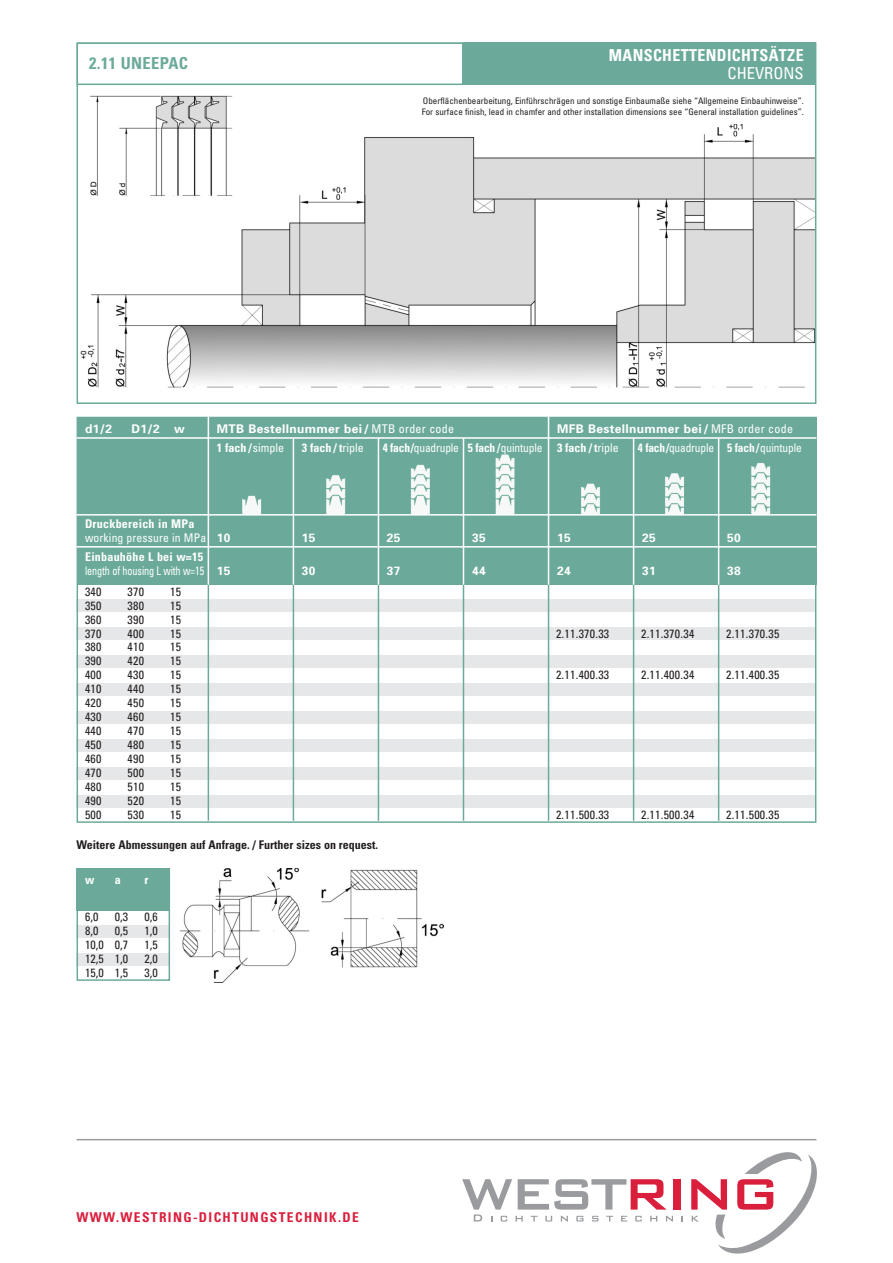
<style>
.page{position:relative;width:893px;height:1263px;background:#fff}
.page>*{position:absolute;margin:0;border:0;box-sizing:border-box;transform-origin:0 0}
.t1{font:700 condensed 16.5px "Univers";letter-spacing:.02em;color:#fff}
.t2{font:700 condensed 16.5px "Univers";letter-spacing:.02em;color:#6baa9a}
.t3{font:condensed 16.5px "Univers";color:#fff}
.t4{font:700 condensed 13.5px "Univers";letter-spacing:.1em;color:#da1f3d}
.t5{font:condensed 12px "Univers";letter-spacing:.02em;color:#231f20}
.t6{font:700 12px "Univers";letter-spacing:.03em;color:#fff}
.t7{font:condensed 12px "Univers";letter-spacing:-.01em;color:#fff;scale:.95 1}
.t8{font:700 condensed 12px "Univers";color:#231f20}
.t9{font:condensed 12px/14px "Univers";letter-spacing:-.01em;color:#fff;scale:.85 1}
.t10{font:condensed 12px/14px "Univers";letter-spacing:.015em;color:#fff}
.t11{font:700 condensed 12px "Univers";color:#fff}
.t12{font:condensed 9px/10.5px "Univers";color:#231f20}
.s1{font-weight:400;font-stretch:condensed}
.s2{font-weight:400}
.s3{font-weight:700}
.s4{font-weight:700;font-stretch:normal}
</style>
<div class="page">
<div style="left:673px;top:1179px;width:7px;height:30px;background:#da1f3d"></div>
<svg style="left:462px;top:1179px;width:211px;height:42px"></svg>
<svg style="left:691px;top:1152px;width:126px;height:101px"></svg>
<hr style="left:77px;top:1139px;width:739px;height:1px;background:#999b9e">
<img style="left:241px;top:125px;width:572px;height:105px">
<div style="left:463px;top:43px;width:353px;height:42px;background:#6baa9a"></div>
<div style="left:77px;top:43px;width:386px;height:42px;border:2px solid #6baa9a"></div>
<img style="left:90px;top:95px;width:143px;height:101px">
<img style="left:76px;top:230px;width:741px;height:753px">
<h1 class="t2" style="left:89px;top:57px;width:100px">2.11 UNEEPAC</h1>
<h1 class="t1" style="left:609px;top:49px;width:196px">MANSCHETTENDICHTSÄTZE</h1>
<h1 class="t3" style="left:728px;top:67px;width:78px">CHEVRONS</h1>
<p class="t12" style="left:422px;top:97px;width:383px">Oberflächenbearbeitung, Einführschrägen und sonstige Einbaumaße siehe “Allgemeine Einbauhinweise”.<br>For surface finish, lead in chamfer and other installation dimensions see “General installation guidelines”.</p>
<p class="t6" style="left:85px;top:424px;width:29px">d1/2</p>
<p class="t6" style="left:132px;top:424px;width:55px">D1/2 w</p>
<p class="t6" style="left:217px;top:424px;width:239px">MTB Bestellnummer bei/ <span class="s1">MTB order code</span></p>
<p class="t6" style="left:557px;top:424px;width:237px">MFB Bestellnummer bei/ <span class="s1">MFB order code</span></p>
<p class="t11" style="left:217px;top:444px;width:69px">1 fach /<span class="s2">simple</span></p>
<p class="t11" style="left:302px;top:444px;width:63px">3 fach / t<span class="s2">riple</span></p>
<p class="t7" style="left:383px;top:444px;width:250px"><span class="s3">4 fach/</span>quadruple <span class="s3">5 fach /</span>quintuple <span class="s3">3 fach / t</span>riple</p>
<p class="t7" style="left:638px;top:444px;width:174px"><span class="s3">4 fach/</span>quadruple <span class="s3">5 fach/</span>quintuple</p>
<p class="t10" style="left:85px;top:517px;width:147px"><span class="s3">Druckbereich in MPa </span>working pressure in MPa <span class="s4">10</span></p>
<p class="t9" style="left:85px;top:551px;width:173px"><span class="s3">Einbauhöhe L bei w=15 </span>length of housing L with w=15 <span class="s4">15</span></p>
<p class="t6" style="left:302px;top:533px;width:15px">15</p>
<p class="t6" style="left:387px;top:533px;width:15px">25</p>
<p class="t6" style="left:472px;top:533px;width:15px">35</p>
<p class="t6" style="left:557px;top:533px;width:15px">15</p>
<p class="t6" style="left:642px;top:533px;width:15px">25</p>
<p class="t6" style="left:727px;top:533px;width:15px">50</p>
<p class="t6" style="left:302px;top:566px;width:15px">30</p>
<p class="t6" style="left:387px;top:566px;width:15px">37</p>
<p class="t6" style="left:472px;top:566px;width:15px">44</p>
<p class="t6" style="left:557px;top:566px;width:15px">24</p>
<p class="t6" style="left:642px;top:566px;width:15px">31</p>
<p class="t6" style="left:727px;top:566px;width:15px">38</p>
<p class="t5" style="left:85px;top:587px;width:18px">340</p>
<p class="t5" style="left:128px;top:587px;width:18px">370</p>
<p class="t5" style="left:170px;top:587px;width:12px">15</p>
<p class="t5" style="left:85px;top:601px;width:18px">350</p>
<p class="t5" style="left:128px;top:601px;width:18px">380</p>
<p class="t5" style="left:170px;top:601px;width:12px">15</p>
<p class="t5" style="left:85px;top:615px;width:18px">360</p>
<p class="t5" style="left:128px;top:615px;width:18px">390</p>
<p class="t5" style="left:170px;top:615px;width:12px">15</p>
<p class="t5" style="left:85px;top:629px;width:18px">370</p>
<p class="t5" style="left:128px;top:629px;width:18px">400</p>
<p class="t5" style="left:170px;top:629px;width:12px">15</p>
<p class="t5" style="left:556px;top:629px;width:55px">2.11.370.33</p>
<p class="t5" style="left:641px;top:629px;width:55px">2.11.370.34</p>
<p class="t5" style="left:726px;top:629px;width:55px">2.11.370.35</p>
<p class="t5" style="left:85px;top:643px;width:18px">380</p>
<p class="t5" style="left:128px;top:643px;width:18px">410</p>
<p class="t5" style="left:170px;top:643px;width:12px">15</p>
<p class="t5" style="left:85px;top:657px;width:18px">390</p>
<p class="t5" style="left:128px;top:657px;width:18px">420</p>
<p class="t5" style="left:170px;top:657px;width:12px">15</p>
<p class="t5" style="left:85px;top:671px;width:18px">400</p>
<p class="t5" style="left:128px;top:671px;width:18px">430</p>
<p class="t5" style="left:170px;top:671px;width:12px">15</p>
<p class="t5" style="left:556px;top:671px;width:55px">2.11.400.33</p>
<p class="t5" style="left:641px;top:671px;width:55px">2.11.400.34</p>
<p class="t5" style="left:726px;top:671px;width:55px">2.11.400.35</p>
<p class="t5" style="left:85px;top:685px;width:18px">410</p>
<p class="t5" style="left:128px;top:685px;width:18px">440</p>
<p class="t5" style="left:170px;top:685px;width:12px">15</p>
<p class="t5" style="left:85px;top:699px;width:18px">420</p>
<p class="t5" style="left:128px;top:699px;width:18px">450</p>
<p class="t5" style="left:170px;top:699px;width:12px">15</p>
<p class="t5" style="left:85px;top:712px;width:18px">430</p>
<p class="t5" style="left:128px;top:712px;width:18px">460</p>
<p class="t5" style="left:170px;top:712px;width:12px">15</p>
<p class="t5" style="left:85px;top:726px;width:18px">440</p>
<p class="t5" style="left:128px;top:726px;width:18px">470</p>
<p class="t5" style="left:170px;top:726px;width:12px">15</p>
<p class="t5" style="left:85px;top:740px;width:18px">450</p>
<p class="t5" style="left:128px;top:740px;width:18px">480</p>
<p class="t5" style="left:170px;top:740px;width:12px">15</p>
<p class="t5" style="left:85px;top:754px;width:18px">460</p>
<p class="t5" style="left:128px;top:754px;width:18px">490</p>
<p class="t5" style="left:170px;top:754px;width:12px">15</p>
<p class="t5" style="left:85px;top:768px;width:18px">470</p>
<p class="t5" style="left:128px;top:768px;width:18px">500</p>
<p class="t5" style="left:170px;top:768px;width:12px">15</p>
<p class="t5" style="left:85px;top:782px;width:18px">480</p>
<p class="t5" style="left:128px;top:782px;width:18px">510</p>
<p class="t5" style="left:170px;top:782px;width:12px">15</p>
<p class="t5" style="left:85px;top:796px;width:18px">490</p>
<p class="t5" style="left:128px;top:796px;width:18px">520</p>
<p class="t5" style="left:170px;top:796px;width:12px">15</p>
<p class="t5" style="left:85px;top:810px;width:18px">500</p>
<p class="t5" style="left:128px;top:810px;width:18px">530</p>
<p class="t5" style="left:170px;top:810px;width:12px">15</p>
<p class="t5" style="left:556px;top:810px;width:55px">2.11.500.33</p>
<p class="t5" style="left:641px;top:810px;width:55px">2.11.500.34</p>
<p class="t5" style="left:726px;top:810px;width:55px">2.11.500.35</p>
<p class="t8" style="left:77px;top:840px;width:303px">Weitere Abmessungen auf Anfrage. / Further sizes on request.</p>
<p class="t11" style="left:85px;top:876px;width:11px">w</p>
<p class="t11" style="left:115px;top:876px;width:7px">a</p>
<p class="t11" style="left:145px;top:876px;width:5px">r</p>
<p class="t5" style="left:85px;top:913px;width:15px">6,0</p>
<p class="t5" style="left:115px;top:913px;width:15px">0,3</p>
<p class="t5" style="left:145px;top:913px;width:15px">0,6</p>
<p class="t5" style="left:85px;top:927px;width:15px">8,0</p>
<p class="t5" style="left:115px;top:927px;width:15px">0,5</p>
<p class="t5" style="left:145px;top:927px;width:15px">1,0</p>
<p class="t5" style="left:85px;top:941px;width:45px">10,0 0,7</p>
<p class="t5" style="left:145px;top:941px;width:15px">1,5</p>
<p class="t5" style="left:85px;top:955px;width:45px">12,5 1,0</p>
<p class="t5" style="left:145px;top:955px;width:15px">2,0</p>
<p class="t5" style="left:85px;top:969px;width:45px">15,0 1,5</p>
<p class="t5" style="left:145px;top:969px;width:15px">3,0</p>
<p class="t4" style="left:77px;top:1213px;width:284px">WWW.WESTRING-DICHTUNGSTECHNIK.DE</p>
</div>
